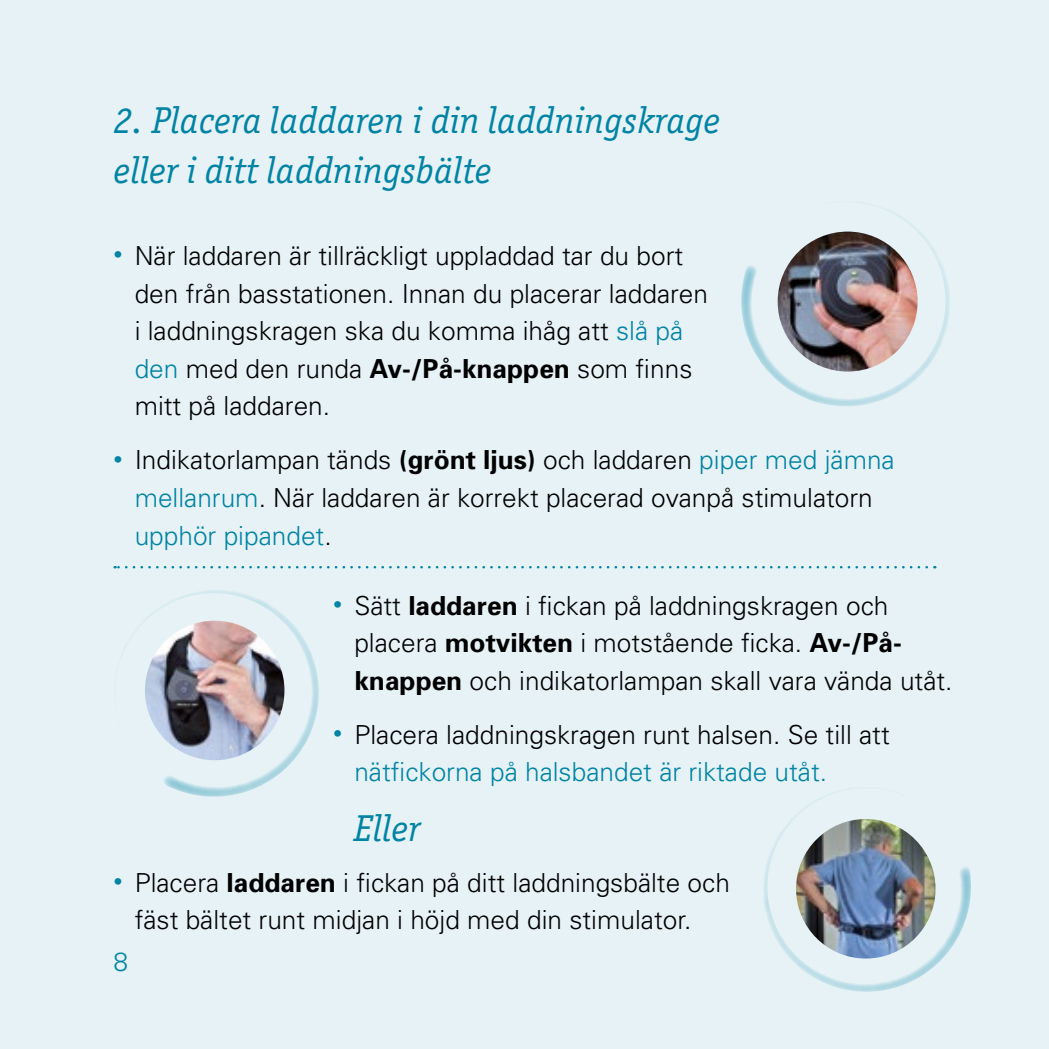
<style>
.page{position:relative;width:1049px;height:1049px;background:#e6f2f6}
.page>*{position:absolute;margin:0;border:0;box-sizing:border-box;transform-origin:0 0}
.t1{font:italic 37.5px/50px "Officina Ser ITC Std";letter-spacing:.01em;color:#0083a4}
.t2{font:300 26.25px/37.5px "Univers";color:#000}
.t3{font:300 26.25px "Univers";color:#0083a4}
.s1{font-size:18.25px;color:#0083a4}
.s2{color:#0083a4}
.s3{font-weight:700}
</style>
<div class="page">
<svg style="left:741px;top:213px;width:209px;height:193px"></svg>
<img style="left:778px;top:232px;width:139px;height:139px;border-radius:70px">
<svg style="left:115px;top:566px;width:812px;height:2px"></svg>
<svg style="left:126px;top:590px;width:193px;height:207px"></svg>
<img style="left:145px;top:621px;width:139px;height:139px;border-radius:70px">
<svg style="left:764px;top:797px;width:207px;height:195px"></svg>
<img style="left:796px;top:819px;width:139px;height:139px;border-radius:70px">
<h1 class="t1" style="left:113px;top:96px;width:608px">2. Placera laddaren i din laddningskrage eller i ditt laddningsbälte</h1>
<p class="t2" style="left:135px;top:236px;width:575px;text-indent:-21px"><span class="s1">•</span> När laddaren är tillräckligt uppladdad tar du bort den från basstationen. Innan du placerar laddaren i laddningskragen ska du komma ihåg att <span class="s2">slå på den</span> med den runda <span class="s3">Av-/På-knappen</span> som finns mitt på laddaren.</p>
<p class="t2" style="left:135px;top:441px;width:761px;text-indent:-21px"><span class="s1">•</span> Indikatorlampan tänds <span class="s3">(grönt ljus)</span> och laddaren <span class="s2">piper med jämna mellanrum</span>. När laddaren är korrekt placerad ovanpå stimulatorn <span class="s2">upphör pipandet</span>.</p>
<p class="t2" style="left:354px;top:586px;width:600px;text-indent:-21px"><span class="s1">•</span> Sätt <span class="s3">laddaren</span> i fickan på laddningskragen och placera <span class="s3">motvikten</span> i motstående ficka. <span class="s3">Av-/På&shy;knappen</span> och indikatorlampan skall vara vända utåt.</p>
<p class="t2" style="left:354px;top:715px;width:537px;text-indent:-21px"><span class="s1">•</span> Placera laddningskragen runt halsen. Se till att <span class="s2">nätfickorna på halsbandet är riktade utåt.</span></p>
<h1 class="t1" style="left:354px;top:803px;width:68px">Eller</h1>
<p class="t2" style="left:135px;top:863px;width:597px;text-indent:-21px"><span class="s1">•</span> Placera <span class="s3">laddaren</span> i fickan på ditt laddningsbälte och fäst bältet runt midjan i höjd med din stimulator.</p>
<p class="t3" style="left:113px;top:946px;width:16px">8</p>
</div>
